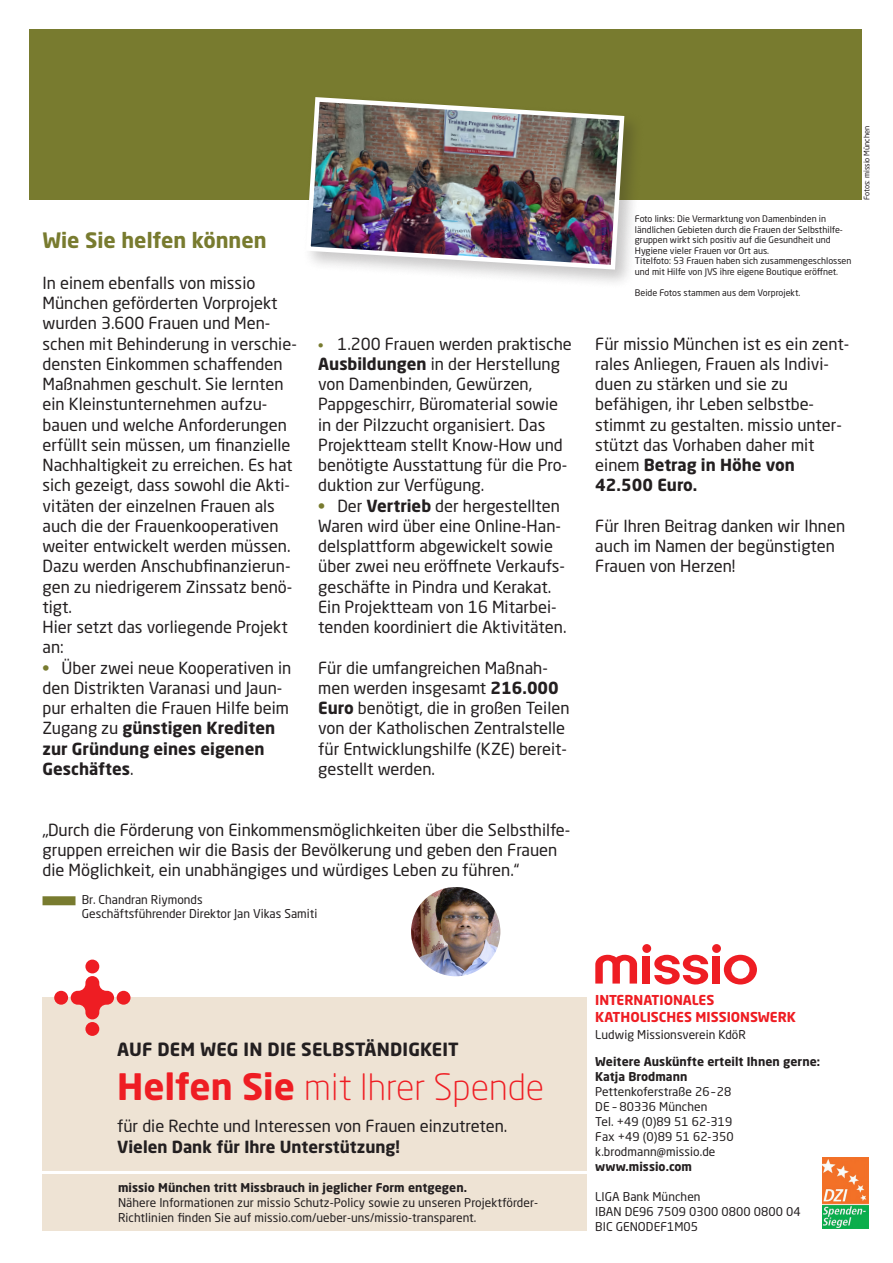
<style>
.page{position:relative;width:893px;height:1263px;background:#fff}
.page>*{position:absolute;margin:0;border:0;box-sizing:border-box;transform-origin:0 0}
.t1{font:300 36px "Neo Sans Std";color:#ee1d23}
.Fließtext_auf_GLR_bo{font:700 21px "Neo Sans Std";color:#787b2f}
.t2{font:700 18px "Neo Sans Std";letter-spacing:.01em;color:#231f20}
.Fließtext_auf_GLR{font:16.5px/20.2px "Neo Sans Std";color:#231f20}
.t3{font:700 16.5px "Neo Sans Std";color:#231f20}
.t4{font:700 13.5px "Neo Sans Std";color:#ee1d23}
.t5{font:12px/15px "Neo Sans Std";letter-spacing:.005em;color:#231f20}
.t6{font:700 12px "Neo Sans Std";letter-spacing:.005em;color:#231f20}
.t7{font:9px/10.5px "Neo Sans Std";color:#231f20}
.t8{font:7.5px "Neo Sans Std";color:#231f20}
.s1{font-weight:700;color:#787b2f}
.s2{font-weight:700}
.s3{font-weight:700;font-size:12.75px;color:#787b2f}
</style>
<div class="page">
<div style="left:30px;top:30px;width:832px;height:170px;background:#787b2f"></div>
<div style="left:302px;top:93px;width:342px;height:197px;background:#231f20;opacity:.25"></div>
<img style="left:304px;top:95px;width:323px;height:177px">
<img style="left:411px;top:887px;width:89px;height:89px;border-radius:45px">
<div style="left:43px;top:896px;width:33px;height:9px;background:#787b2f"></div>
<div style="left:43px;top:1174px;width:544px;height:57px;background:#eee3d4"></div>
<div style="left:43px;top:996px;width:544px;height:174px;background:#eee3d4"></div>
<div style="left:54px;top:991px;width:14px;height:14px;background:#ee1d23;border-radius:50%"></div>
<div style="left:117px;top:991px;width:14px;height:14px;background:#ee1d23;border-radius:50%"></div>
<div style="left:85px;top:1022px;width:14px;height:14px;background:#ee1d23;border-radius:50%"></div>
<div style="left:85px;top:959px;width:14px;height:14px;background:#ee1d23;border-radius:50%"></div>
<svg style="left:71px;top:976px;width:43px;height:43px"></svg>
<img style="left:822px;top:1157px;width:46px;height:71px">
<svg style="left:595px;top:955px;width:42px;height:28px"></svg>
<svg style="left:654px;top:955px;width:54px;height:29px"></svg>
<div style="left:643px;top:956px;width:7px;height:27px;background:#ee1d23"></div>
<div style="left:642px;top:944px;width:9px;height:9px;background:#ee1d23;border-radius:50%"></div>
<div style="left:712px;top:956px;width:8px;height:27px;background:#ee1d23"></div>
<div style="left:712px;top:944px;width:9px;height:9px;background:#ee1d23;border-radius:50%"></div>
<svg style="left:724px;top:955px;width:33px;height:29px"></svg>
<p class="Fließtext_auf_GLR_bo" style="left:43px;top:227px;width:226px">Wie Sie helfen können</p>
<p class="Fließtext_auf_GLR" style="left:43px;top:272px;width:214px">In einem ebenfalls von missio</p>
<p class="Fließtext_auf_GLR" style="left:43px;top:293px;width:256px">München geförderten Vorprojekt wurden 3.600 Frauen und Men&shy;schen mit Behinderung in verschie&shy;densten Einkommen schaffenden<br>Maßnahmen geschult. Sie lernten ein Kleinstunternehmen aufzu&shy;bauen und welche Anforderungen erfüllt sein müssen, um finanzielle<br>Nachhaltigkeit zu erreichen. Es hat sich gezeigt, dass sowohl die Akti&shy;vitäten der einzelnen Frauen als auch die der Frauenkooperativen weiter entwickelt werden müssen.<br>Dazu werden Anschubfinanzierun&shy;gen zu niedrigerem Zinssatz benö&shy;tigt.</p>
<p class="Fließtext_auf_GLR" style="left:43px;top:617px;width:247px">Hier setzt das vorliegende Projekt an:</p>
<p class="Fließtext_auf_GLR" style="left:43px;top:657px;width:250px"><span class="s1">•</span> Über zwei neue Kooperativen in den Distrikten Varanasi und Jaun&shy;pur erhalten die Frauen Hilfe beim<br>Zugang zu <span class="s2">günstigen Krediten zur Gründung eines eigenen<br>Geschäftes</span>.</p>
<p class="Fließtext_auf_GLR" style="left:318px;top:333px;width:255px"><span class="s3">•</span> 1.200 Frauen werden praktische<br><span class="s2">Ausbildungen</span> in der Herstellung von Damenbinden, Gewürzen,<br>Pappgeschirr, Büromaterial sowie in der Pilzzucht organisiert. Das<br>Projektteam stellt Know-How und benötigte Ausstattung für die Pro&shy;duktion zur Verfügung.</p>
<p class="Fließtext_auf_GLR" style="left:318px;top:495px;width:248px"><span class="s1">•</span> Der <span class="s2">Vertrieb</span> der hergestellten Waren wird über eine Online-Han&shy;delsplattform abgewickelt sowie über zwei neu eröffnete Verkaufs&shy;geschäfte in Pindra und Kerakat.</p>
<p class="Fließtext_auf_GLR" style="left:318px;top:596px;width:250px">Ein Projektteam von 16 Mitarbei&shy;tenden koordiniert die Aktivitäten.</p>
<p class="Fließtext_auf_GLR" style="left:318px;top:657px;width:253px">Für die umfangreichen Maßnah&shy;men werden insgesamt <span class="s2">216.000<br>Euro</span> benötigt, die in großen Teilen von der Katholischen Zentralstelle für Entwicklungshilfe (KZE) bereit&shy;gestellt werden.</p>
<p class="Fließtext_auf_GLR" style="left:43px;top:819px;width:529px">„Durch die Förderung von Einkommensmöglichkeiten über die Selbsthilfe&shy;gruppen erreichen wir die Basis der Bevölkerung und geben den Frauen die Möglichkeit, ein unabhängiges und würdiges Leben zu führen.“</p>
<p class="t5" style="left:82px;top:893px;width:237px;line-height:13.5px">Br. Chandran Riymonds<br>Geschäftsführender Direktor Jan Vikas Samiti</p>
<p class="t7" style="left:635px;top:213px;width:210px">Foto links: Die Vermarktung von Damenbinden in ländlichen Gebieten durch die Frauen der Selbsthilfe&shy;gruppen wirkt sich positiv auf die Gesundheit und</p>
<p class="t7" style="left:635px;top:245px;width:136px">Hygiene vieler Frauen vor Ort aus.</p>
<p class="t7" style="left:635px;top:255px;width:218px">Titelfoto: 53 Frauen haben sich zusammengeschlossen und mit Hilfe von JVS ihre eigene Boutique eröffnet.</p>
<p class="t7" style="left:635px;top:287px;width:167px">Beide Fotos stammen aus dem Vorprojekt.</p>
<p class="t8" style="left:862px;top:200px;width:76px;rotate:-90deg">Fotos: missio München</p>
<p class="Fließtext_auf_GLR" style="left:595px;top:333px;width:255px">Für missio München ist es ein zent&shy;rales Anliegen, Frauen als Indivi&shy;duen zu stärken und sie zu befähigen, ihr Leben selbstbe&shy;stimmt zu gestalten. missio unter&shy;stützt das Vorhaben daher mit einem <span class="s2">Betrag in Höhe von<br>42.500 Euro.</span></p>
<p class="Fließtext_auf_GLR" style="left:595px;top:515px;width:251px">Für Ihren Beitrag danken wir Ihnen auch im Namen der begünstigten<br>Frauen von Herzen!</p>
<p class="t2" style="left:117px;top:1038px;width:343px">AUF DEM WEG IN DIE SELBSTÄNDIGKEIT</p>
<p class="t1" style="left:117px;top:1066px;width:429px"><span class="s2">Helfen Sie</span> mit Ihrer Spende</p>
<p class="Fließtext_auf_GLR" style="left:117px;top:1116px;width:392px">für die Rechte und Interessen von Frauen einzutreten.</p>
<p class="t3" style="left:117px;top:1137px;width:284px">Vielen Dank für Ihre Unterstützung!</p>
<p class="t5" style="left:118px;top:1179px;width:422px"><span class="s2">missio München tritt Missbrauch in jeglicher Form entgegen.<br></span>Nähere Informationen zur missio Schutz-Policy sowie zu unseren Projektförder-<br>Richtlinien finden Sie auf missio.com/ueber-uns/missio-transparent.</p>
<p class="t4" style="left:595px;top:992px;width:120px">INTERNATIONALES</p>
<p class="t4" style="left:595px;top:1008px;width:202px">KATHOLISCHES MISSIONSWERK</p>
<p class="t5" style="left:595px;top:1027px;width:152px">Ludwig Missionsverein KdöR</p>
<p class="t6" style="left:595px;top:1054px;width:226px">Weitere Auskünfte erteilt Ihnen gerne:</p>
<p class="t6" style="left:595px;top:1069px;width:94px">Katja Brodmann</p>
<p class="t5" style="left:595px;top:1084px;width:138px">Pettenkoferstraße 26–28</p>
<p class="t5" style="left:595px;top:1099px;width:114px">DE – 80336 München</p>
<p class="t5" style="left:595px;top:1114px;width:139px">Tel. +49 (0)89 51 62-319</p>
<p class="t5" style="left:595px;top:1129px;width:140px">Fax +49 (0)89 51 62-350</p>
<p class="t5" style="left:595px;top:1144px;width:122px">k.brodmann@missio.de</p>
<p class="t6" style="left:595px;top:1159px;width:98px">www.missio.com</p>
<p class="t5" style="left:595px;top:1189px;width:107px">LIGA Bank München</p>
<p class="t5" style="left:595px;top:1204px;width:207px">IBAN DE96 7509 0300 0800 0800 04</p>
<p class="t5" style="left:595px;top:1219px;width:104px">BIC GENODEF1M05</p>
</div>
